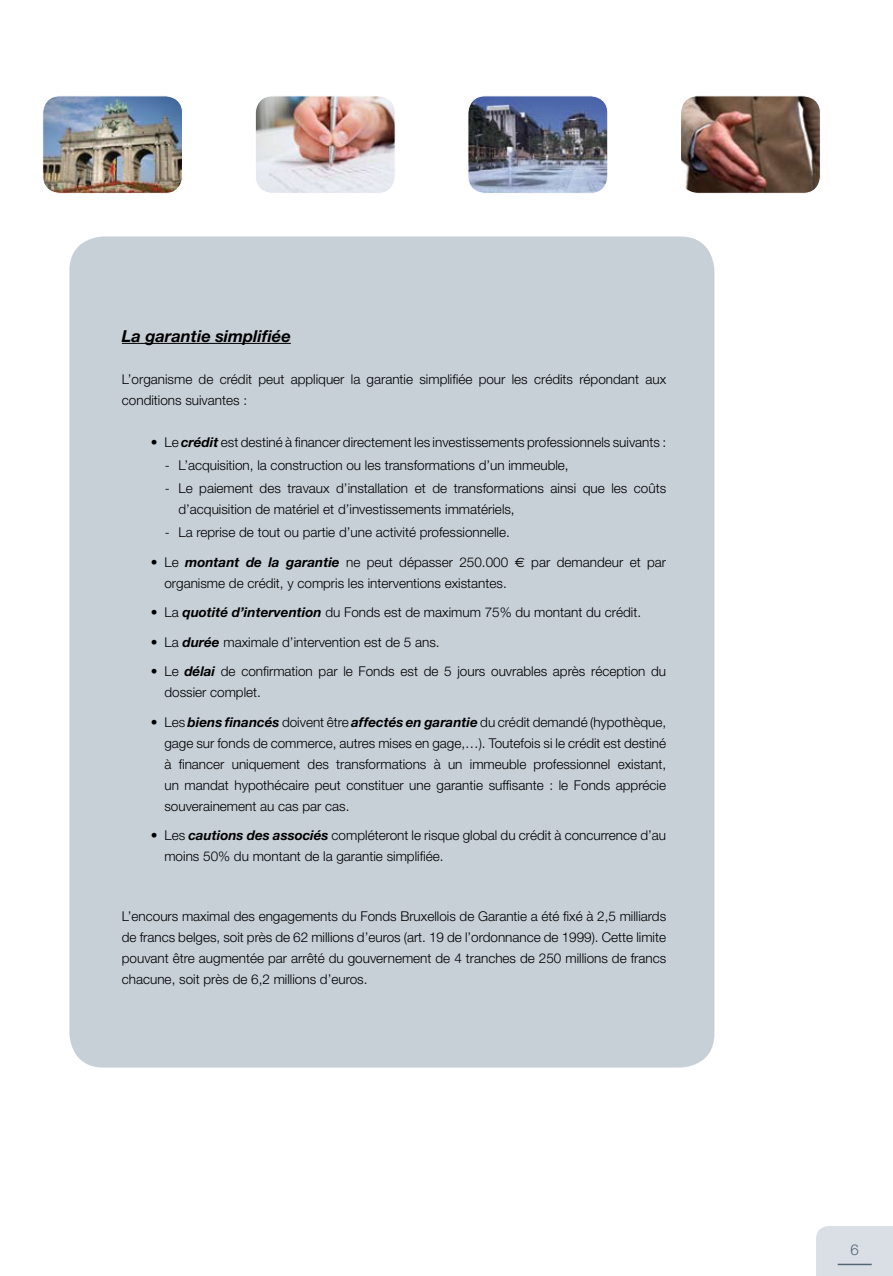
<style>
.page{position:relative;width:893px;height:1276px;background:#fff}
.page>*{position:absolute;margin:0;border:0;box-sizing:border-box;transform-origin:0 0}
.t1{font:italic 700 16.5px "Helvetica Neue";color:#000}
.t2{font:300 15px "Helvetica Neue";color:#546574}
.t3{font:300 13.5px/21px "Helvetica Neue";color:#000}
.s1{font-weight:700;font-style:italic}
.s2{font-family:"Euro Sans";font-weight:400}
</style>
<div class="page">
<div style="left:816px;top:1226px;width:77px;height:50px;background:#dadfe5"></div>
<hr style="left:838px;top:1263px;width:34px;height:2px;background:#546574">
<div style="left:69px;top:236px;width:645px;height:831px;background:#c7cfd7;border-radius:34px"></div>
<hr style="left:122px;top:343px;width:169px;height:1px;background:#000">
<img style="left:43px;top:96px;width:138px;height:97px">
<div style="left:43px;top:96px;width:140px;height:97px;border:1px solid #fff;border-radius:17px"></div>
<img style="left:257px;top:98px;width:136px;height:94px">
<div style="left:255px;top:96px;width:140px;height:97px;border:1px solid #fff;border-radius:17px"></div>
<img style="left:469px;top:96px;width:137px;height:97px">
<div style="left:468px;top:96px;width:140px;height:97px;border:1px solid #fff;border-radius:17px"></div>
<img style="left:682px;top:96px;width:138px;height:97px">
<div style="left:680px;top:96px;width:140px;height:97px;border:1px solid #fff;border-radius:17px"></div>
<p class="t1" style="left:122px;top:326px;width:170px">La garantie simplifiée</p>
<p class="t3" style="left:122px;top:368px;width:546px">L’organisme de crédit peut appliquer la garantie simplifiée pour les crédits répondant aux conditions suivantes :</p>
<p class="t3" style="left:151px;top:431px;width:517px">• Le <span class="s1">crédit</span> est destiné à financer directement les investissements professionnels suivants :</p>
<p class="t3" style="left:165px;top:454px;width:405px">- L’acquisition, la construction ou les transformations d’un immeuble,</p>
<p class="t3" style="left:178px;top:477px;width:489px;text-indent:-14px">- Le paiement des travaux d’installation et de transformations ainsi que les coûts d’acquisition de matériel et d’investissements immatériels,</p>
<p class="t3" style="left:165px;top:521px;width:347px">- La reprise de tout ou partie d’une activité professionnelle.</p>
<p class="t3" style="left:164px;top:551px;width:503px;text-indent:-14px">• Le <span class="s1">montant de la garantie</span> ne peut dépasser 250.000 <span class="s2">€</span> par demandeur et par organisme de crédit, y compris les interventions existantes.</p>
<p class="t3" style="left:151px;top:601px;width:492px">• La <span class="s1">quotité d’intervention</span> du Fonds est de maximum 75% du montant du crédit.</p>
<p class="t3" style="left:151px;top:631px;width:291px">• La <span class="s1">durée</span> maximale d’intervention est de 5 ans.</p>
<p class="t3" style="left:164px;top:660px;width:503px;text-indent:-14px">• Le <span class="s1">délai</span> de confirmation par le Fonds est de 5 jours ouvrables après réception du dossier complet.</p>
<p class="t3" style="left:164px;top:711px;width:503px;text-align:justify;text-indent:-14px">• Les <span class="s1">biens financés</span> doivent être <span class="s1">affectés en garantie</span> du crédit demandé (hypothèque, gage sur fonds de commerce, autres mises en gage,…). Toutefois si le crédit est destiné à financer uniquement des transformations à un immeuble professionnel existant, un mandat hypothécaire peut constituer une garantie suffisante : le Fonds apprécie souverainement au cas par cas.</p>
<p class="t3" style="left:164px;top:824px;width:503px;text-indent:-14px">• Les <span class="s1">cautions des associés</span> compléteront le risque global du crédit à concurrence d’au moins 50% du montant de la garantie simplifiée.</p>
<p class="t3" style="left:122px;top:905px;width:546px;text-align:justify">L’encours maximal des engagements du Fonds Bruxellois de Garantie a été fixé à 2,5 milliards de francs belges, soit près de 62 millions d’euros (art. 19 de l’ordonnance de 1999). Cette limite pouvant être augmentée par arrêté du gouvernement de 4 tranches de 250 millions de francs chacune, soit près de 6,2 millions d’euros.</p>
<p class="t2" style="left:850px;top:1240px;width:10px">6</p>
</div>
